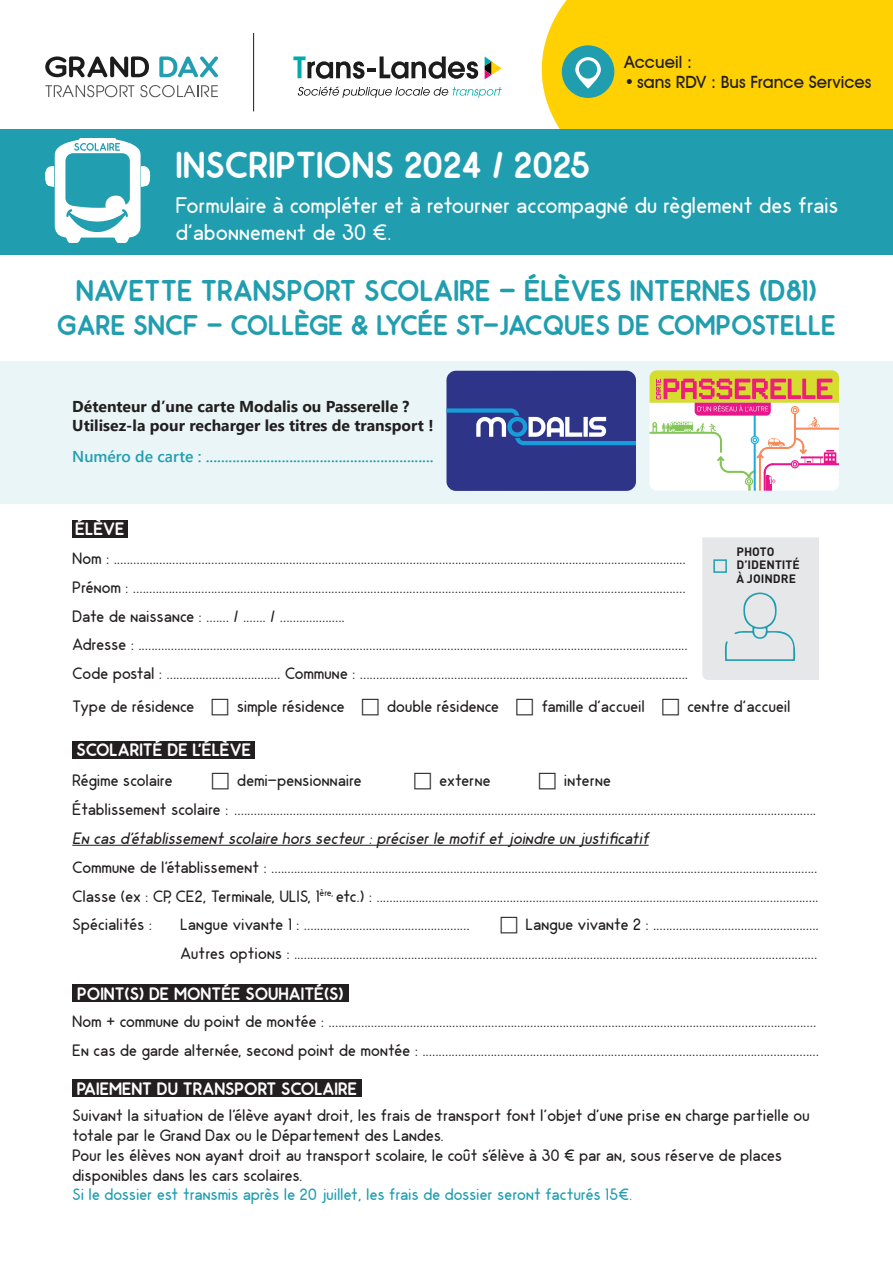
<style>
.page{position:relative;width:893px;height:1263px;background:#fff}
.page>*{position:absolute;margin:0;border:0;box-sizing:border-box;transform-origin:0 0}
.t1{font:700 37.5px "Odin";color:#fff}
.t2{font:700 30px "Odin";color:#209eb0}
.t3{font:700 28.5px "Odin";color:#209eb0}
.t4{font:300 22.5px/27px "Odin Rounded";color:#fff}
.t5{font:700 18px "Odin";color:#fff}
.t6{font:500 16.95px "Avant Garde IT Cby BT";color:#231f20}
.t7{font:300 16.5px/28.8px "Odin Rounded";color:#231f20}
.t8{font:italic 300 16.5px "Odin Rounded";color:#231f20}
.t9{font:300 16.5px "Odin Rounded";color:#209eb0}
.t10{font:700 15.75px/18.9px "Segoe UI";color:#231f20}
.t11{font:600 15.75px "Segoe UI";color:#209eb0}
.t12{font:700 12px/13.5px "DIN";color:#231f20}
</style>
<div class="page">
<div style="left:542px;top:0;width:351px;height:130px;background:#ffd103"></div>
<hr style="left:72px;top:845px;width:577px;height:1px;background:#231f20">
<div style="left:72px;top:520px;width:56px;height:17px;background:#231f20"></div>
<div style="left:72px;top:742px;width:183px;height:17px;background:#231f20"></div>
<div style="left:72px;top:985px;width:277px;height:17px;background:#231f20"></div>
<div style="left:72px;top:1080px;width:289px;height:17px;background:#231f20"></div>
<div style="left:0;top:361px;width:893px;height:143px;background:#e9f5f7"></div>
<hr style="left:253px;top:33px;width:1px;height:78px;background:#1c1c1c">
<svg style="left:298px;top:86px;width:204px;height:12px"></svg>
<svg style="left:485px;top:56px;width:17px;height:23px"></svg>
<svg style="left:293px;top:56px;width:185px;height:23px"></svg>
<svg style="left:45px;top:56px;width:104px;height:21px"></svg>
<svg style="left:159px;top:56px;width:59px;height:21px"></svg>
<svg style="left:45px;top:85px;width:89px;height:12px"></svg>
<svg style="left:140px;top:85px;width:78px;height:12px"></svg>
<div style="left:446px;top:371px;width:190px;height:120px;background:#2e3589;border-radius:9px"></div>
<svg style="left:446px;top:408px;width:190px;height:37px"></svg>
<svg style="left:649px;top:370px;width:190px;height:121px"></svg>
<div style="left:702px;top:537px;width:117px;height:143px;background:#e6e7e9"></div>
<div style="left:0;top:130px;width:893px;height:125px;background:#209eb0"></div>
<svg style="left:45px;top:138px;width:105px;height:105px"></svg>
<div style="left:562px;top:45px;width:52px;height:53px;background:#209eb0;border-radius:50%"></div>
<svg style="left:575px;top:57px;width:26px;height:32px"></svg>
<div style="left:579px;top:60px;width:18px;height:19px;background:#209eb0;border-radius:50%"></div>
<h1 class="t1" style="left:175px;top:143px;width:416px">INSCRIPTIONS 2024 / 2025</h1>
<p class="t6" style="left:624px;top:51px;width:69px">Accueil :</p>
<p class="t6" style="left:624px;top:72px;width:248px">• sans RDV : Bus France Services</p>
<h3 class="t4" style="left:175px;top:192px;width:664px">Formulaire à compléter et à retourner accompagné du règlement des frais d'abonnement de 30 €.</h3>
<h2 class="t2" style="left:76px;top:273px;width:743px">NAVETTE TRANSPORT SCOLAIRE - ÉLÈVES INTERNES (D81)</h2>
<h3 class="t3" style="left:57px;top:309px;width:781px">GARE SNCF - COLLÈGE &amp; LYCÉE ST-JACQUES DE COMPOSTELLE</h3>
<p class="t10" style="left:72px;top:395px;width:363px">Détenteur d’une carte Modalis ou Passerelle ?<br>Utilisez-la pour recharger les titres de transport !</p>
<p class="t11" style="left:72px;top:442px;width:363px">Numéro de carte : ............................................................</p>
<p class="t5" style="left:75px;top:518px;width:51px">ÉLÈVE</p>
<p class="t12" style="left:736px;top:544px;width:65px">PHOTO<br>D’IDENTITÉ<br>À JOINDRE</p>
<p class="t7" style="left:72px;top:544px;width:617px">Nom : ................................................................................................................................................................................<br>Prénom : ..........................................................................................................................................................................<br>Date de naissance : ....... / ....... / ....................<br>Adresse : .........................................................................................................................................................................<br>Code postal : ................................... Commune : .....................................................................................................</p>
<p class="t7" style="left:72px;top:692px;width:123px">Type de résidence</p>
<p class="t7" style="left:237px;top:692px;width:109px">simple résidence</p>
<p class="t7" style="left:387px;top:692px;width:114px">double résidence</p>
<p class="t7" style="left:541px;top:692px;width:105px">famille d'accueil</p>
<p class="t7" style="left:687px;top:692px;width:105px">centre d'accueil</p>
<p class="t5" style="left:76px;top:740px;width:176px">SCOLARITÉ DE L'ÉLÈVE</p>
<p class="t7" style="left:72px;top:766px;width:745px;text-indent:492px">interne<br>Établissement scolaire : ...................................................................................................................................................................................</p>
<p class="t8" style="left:72px;top:829px;width:578px">En cas d'établissement scolaire hors secteur : préciser le motif et joindre un justificatif</p>
<p class="t7" style="left:72px;top:853px;width:748px;text-align:justify">Commune de l'établissement : ........................................................................................................................................................................<br>Classe (ex : CP, CE2, Terminale, ULIS, 1<sup>ère,</sup> etc.) : ........................................................................................................................................<br>Spécialités :</p>
<p class="t7" style="left:72px;top:766px;width:102px">Régime scolaire</p>
<p class="t7" style="left:237px;top:766px;width:126px">demi-pensionnaire</p>
<p class="t7" style="left:439px;top:766px;width:53px">externe</p>
<p class="t7" style="left:180px;top:910px;width:640px;text-align:right">Langue vivante 2 : ...................................................<br>Autres options : .................................................................................................................................................................</p>
<p class="t7" style="left:180px;top:910px;width:291px">Langue vivante 1 : ...................................................</p>
<p class="t5" style="left:77px;top:983px;width:268px">POINT(S) DE MONTÉE SOUHAITÉ(S)</p>
<p class="t7" style="left:72px;top:1007px;width:748px">Nom + commune du point de montée : ......................................................................................................................................................<br>En cas de garde alternée, second point de montée : ..........................................................................................................................</p>
<p class="t5" style="left:77px;top:1078px;width:282px">PAIEMENT DU TRANSPORT SCOLAIRE</p>
<p class="t7" style="left:72px;top:1106px;width:739px;line-height:19.8px">Suivant la situation de l'élève ayant droit, les frais de transport font l'objet d'une prise en charge partielle ou totale par le Grand Dax ou le Département des Landes.<br>Pour les élèves non ayant droit au transport scolaire, le coût s'élève à 30 € par an, sous réserve de places disponibles dans les cars scolaires.</p>
<p class="t9" style="left:72px;top:1185px;width:562px">Si le dossier est transmis après le 20 juillet, les frais de dossier seront facturés 15€.</p>
</div>
